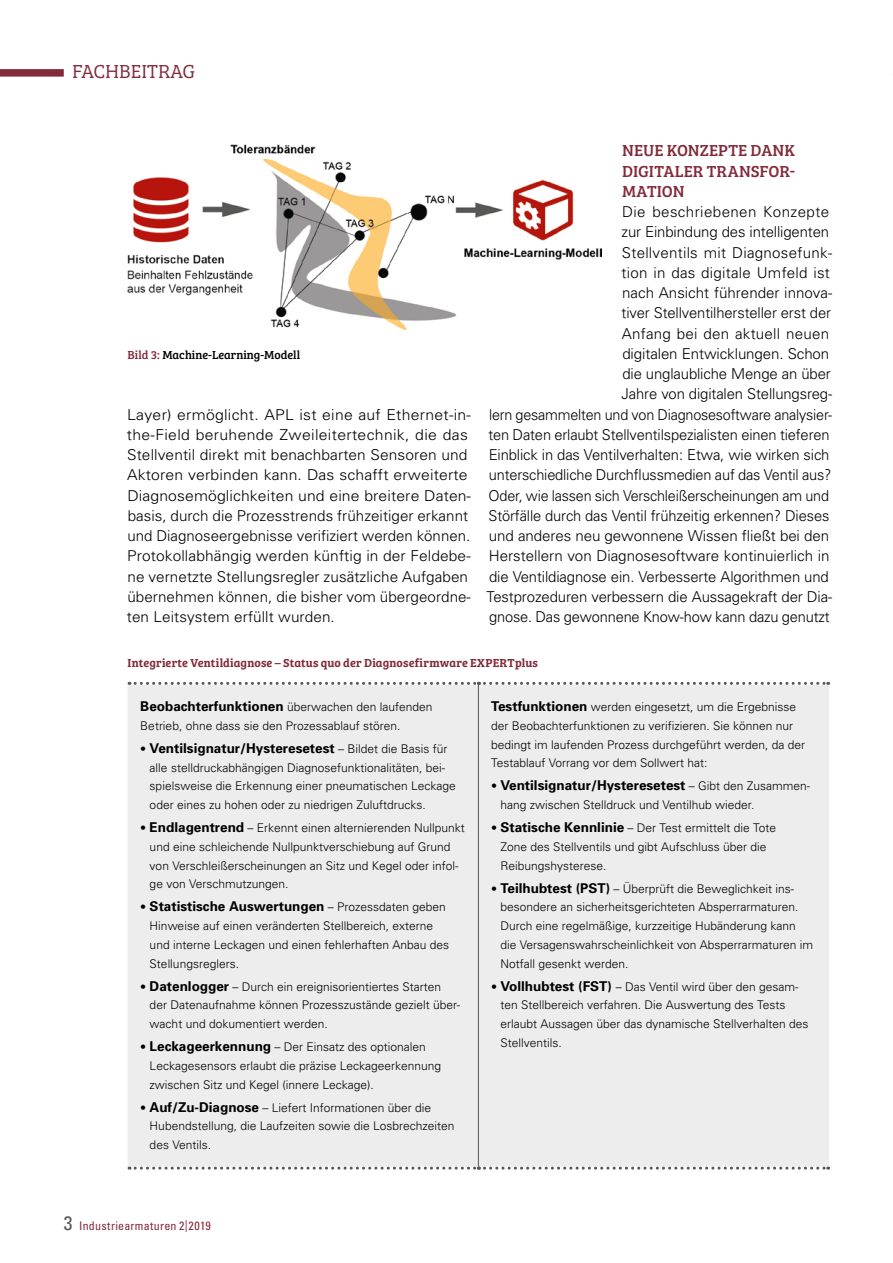
<style>
.page{position:relative;width:893px;height:1263px;background:#fff}
.page>*{position:absolute;margin:0;border:0;box-sizing:border-box;transform-origin:0 0}
.t1{font:19.5px "Bree Serif Lt";color:#822a3a}
.t2{font:16.5px/20.2px "Bree Serif";letter-spacing:.005em;color:#822a3a;text-align:justify}
.t3{font:300 15px/20.2px "Univers";color:#000;text-align:right}
.t4{font:300 15px/20.2px "Univers";color:#000;scale:1.05 1}
.t5{font:700 13.5px "Univers";color:#000}
.t6{font:300 12px/18.8px "Univers";color:#000}
.t7{font:12px "Bree Serif Sb";letter-spacing:.01em;color:#822a3a}
.t8{font:12px "Bree Serif";color:#000}
.t9{font:condensed 12px "Univers";letter-spacing:.02em;color:#822a3a}
.s1{font-weight:700;font-size:13.5px}
.s2{font-weight:300;font-size:12px}
.s3{color:#822a3a}
.s4{font-size:19.5px;color:#575756}
</style>
<div class="page">
<div style="left:128px;top:683px;width:701px;height:485px;background:#ededed"></div>
<svg style="left:129px;top:682px;width:700px;height:3px"></svg>
<svg style="left:129px;top:1166px;width:700px;height:3px"></svg>
<hr style="left:478px;top:685px;width:1px;height:481px;background:#575756">
<img style="left:128px;top:144px;width:473px;height:186px">
<div style="left:0;top:69px;width:64px;height:8px;background:#822a3a"></div>
<h1 class="t1" style="left:72px;top:57px;width:124px">FACHBEITRAG</h1>
<h2 class="t2" style="left:622px;top:140px;width:175px">NEUE KONZEPTE DANK DIGITALER TRANSFOR-MATION</h2>
<p class="t3" style="left:487px;top:202px;width:347px">Die beschriebenen Konzepte<br>zur Einbindung des intelligenten<br>Stellventils mit Diagnosefunk-<br>tion in das digitale Umfeld ist<br>nach Ansicht führender innova-<br>tiver Stellventilhersteller erst der<br>Anfang bei den aktuell neuen<br>digitalen Entwicklungen. Schon<br>die unglaubliche Menge an über<br>Jahre von digitalen Stellungsreg-<br>lern gesammelten und von Diagnosesoftware analysier&shy;ten Daten erlaubt Stellventilspezialisten einen tieferen Einblick in das Ventilverhalten: Etwa, wie wirken sich unterschiedliche Durchflussmedien auf das Ventil aus?<br>Oder, wie lassen sich Verschleißerscheinungen am und Störfälle durch das Ventil frühzeitig erkennen? Dieses und anderes neu gewonnene Wissen fließt bei den Herstellern von Diagnosesoftware kontinuierlich in die Ventildiagnose ein. Verbesserte Algorithmen und Testprozeduren verbessern die Aussagekraft der Dia&shy;gnose. Das gewonnene Know-how kann dazu genutzt</p>
<p class="t7" style="left:128px;top:654px;width:412px">Integrierte Ventildiagnose – Status quo der Diagnosefirmware EXPERTplus</p>
<p class="t6" style="left:140px;top:697px;width:294px"><span class="s1">Beobachterfunktionen</span> überwachen den laufenden<br>Betrieb, ohne dass sie den Prozessablauf stören.</p>
<p class="t5" style="left:140px;top:740px;width:309px"><span class="s2">•</span> Ventilsignatur/Hysteresetest <span class="s2">– Bildet die Basis für</span></p>
<p class="t6" style="left:150px;top:758px;width:308px">alle stelldruckabhängigen Diagnosefunktionalitäten, bei&shy;spielsweise die Erkennung einer pneumatischen Leckage oder eines zu hohen oder zu niedrigen Zuluftdrucks.</p>
<p class="t6" style="left:150px;top:818px;width:317px;text-indent:-9px">• <span class="s1">Endlagentrend</span> – Erkennt einen alternierenden Nullpunkt und eine schleichende Nullpunktverschiebung auf Grund von Verschleißerscheinungen an Sitz und Kegel oder infol&shy;ge von Verschmutzungen.</p>
<p class="t5" style="left:140px;top:898px;width:307px"><span class="s2">•</span> Statistische Auswertungen <span class="s2">– Prozessdaten geben</span></p>
<p class="t6" style="left:150px;top:916px;width:301px">Hinweise auf einen veränderten Stellbereich, externe und interne Leckagen und einen fehlerhaften Anbau des<br>Stellungsreglers.</p>
<p class="t6" style="left:150px;top:977px;width:312px;text-indent:-9px">• <span class="s1">Datenlogger</span> – Durch ein ereignisorientiertes Starten der Datenaufnahme können Prozesszustände gezielt über&shy;wacht und dokumentiert werden.</p>
<p class="t6" style="left:150px;top:1037px;width:293px;text-indent:-9px">• <span class="s1">Leckageerkennung</span> – Der Einsatz des optionalen<br>Leckagesensors erlaubt die präzise Leckageerkennung zwischen Sitz und Kegel (innere Leckage).</p>
<p class="t6" style="left:150px;top:1098px;width:306px;text-indent:-9px">• <span class="s1">Auf/Zu-Diagnose</span> – Liefert Informationen über die<br>Hubendstellung, die Laufzeiten sowie die Losbrechzeiten des Ventils.</p>
<p class="t8" style="left:128px;top:346px;width:174px"><span class="s3">Bild 3:</span> Machine-Learning-Modell</p>
<p class="t4" style="left:127px;top:404px;width:329px">Layer) ermöglicht. APL ist eine auf Ethernet-in&shy;the-Field beruhende Zweileitertechnik, die das Stellventil direkt mit benachbarten Sensoren und Aktoren verbinden kann. Das schafft erweiterte Diagnosemöglichkeiten und eine breitere Daten&shy;basis, durch die Prozesstrends frühzeitiger erkannt und Diagnoseergebnisse verifiziert werden können.<br>Protokollabhängig werden künftig in der Feldebe&shy;ne vernetzte Stellungsregler zusätzliche Aufgaben übernehmen können, die bisher vom übergeordne&shy;ten Leitsystem erfüllt wurden.</p>
<p class="t6" style="left:491px;top:697px;width:316px"><span class="s1">Testfunktionen</span> werden eingesetzt, um die Ergebnisse der Beobachterfunktionen zu verifizieren. Sie können nur bedingt im laufenden Prozess durchgeführt werden, da der Testablauf Vorrang vor dem Sollwert hat:</p>
<p class="t5" style="left:491px;top:777px;width:321px"><span class="s2">•</span> Ventilsignatur/Hysteresetest <span class="s2">– Gibt den Zusammen-</span></p>
<p class="t6" style="left:500px;top:795px;width:255px">hang zwischen Stelldruck und Ventilhub wieder.</p>
<p class="t6" style="left:500px;top:818px;width:277px;text-indent:-9px">• <span class="s1">Statische Kennlinie</span> – Der Test ermittelt die Tote<br>Zone des Stellventils und gibt Aufschluss über die<br>Reibungshysterese.</p>
<p class="t6" style="left:500px;top:879px;width:314px;text-indent:-9px">• <span class="s1">Teilhubtest (PST)</span> – Überprüft die Beweglichkeit ins&shy;besondere an sicherheitsgerichteten Absperrarmaturen.<br>Durch eine regelmäßige, kurzzeitige Hubänderung kann die Versagenswahrscheinlichkeit von Absperrarmaturen im Notfall gesenkt werden.</p>
<p class="t6" style="left:500px;top:977px;width:310px;text-indent:-9px">• <span class="s1">Vollhubtest (FST)</span> – Das Ventil wird über den gesam&shy;ten Stellbereich verfahren. Die Auswertung des Tests erlaubt Aussagen über das dynamische Stellverhalten des Stellventils.</p>
<p class="t9" style="left:64px;top:1218px;width:148px"><span class="s4">3</span> Industriearmaturen 2|2019</p>
</div>
